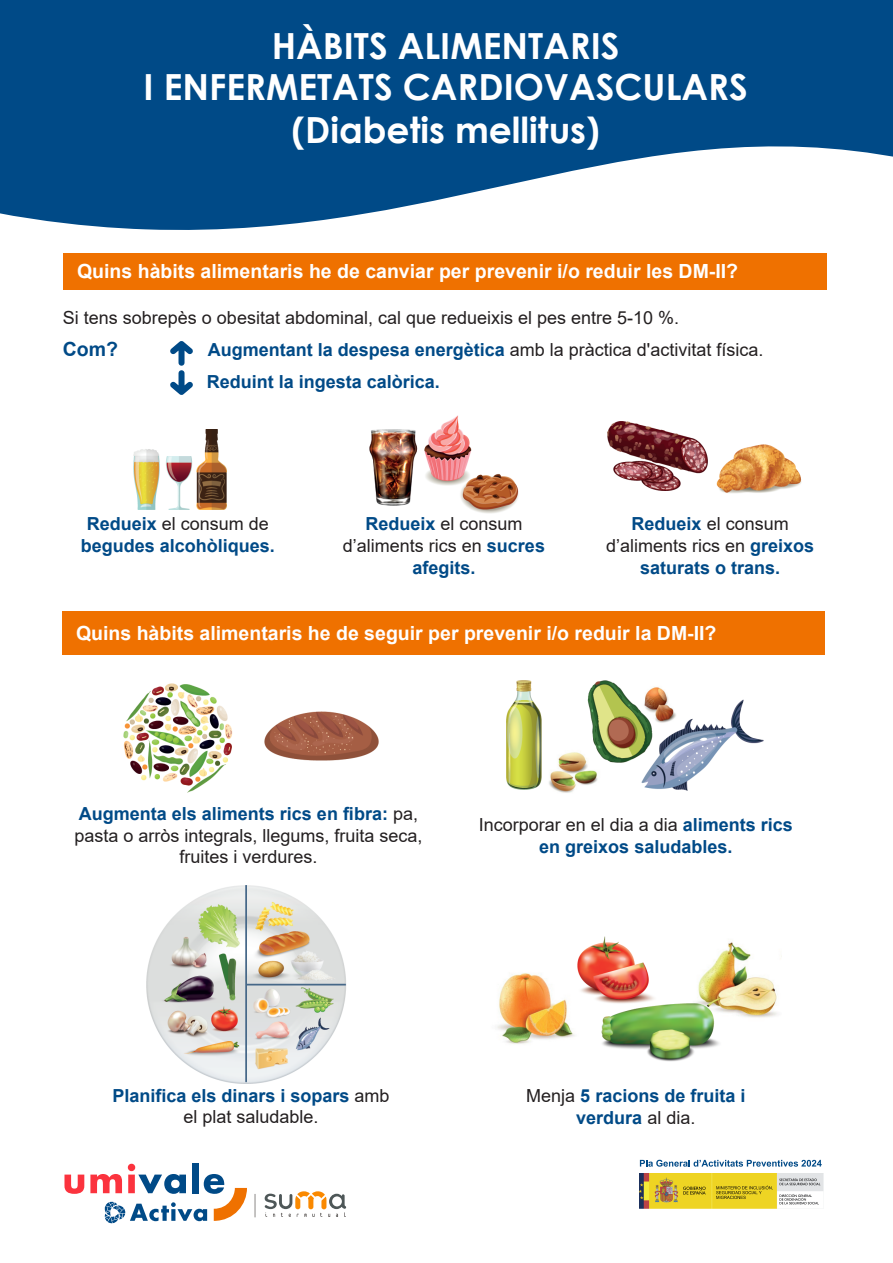
<style>
.page{position:relative;width:893px;height:1263px;background:#fff}
.page>*{position:absolute;margin:0;border:0;box-sizing:border-box;transform-origin:0 0}
.t1{font:700 36px/41.7px "Century Gothic";color:#fff;text-align:center}
.t2{font:700 19.5px "Arial";color:#fff}
.t3{font:700 19.5px "Arial";color:#004a87}
.t4{font:18px/21.6px "Arial";color:#231f20;text-align:center}
.t5{font:700 18px/21.6px "Arial";color:#004a87;text-align:center}
.s1{font-weight:700;color:#004a87}
.s2{font-weight:400;color:#231f20}
</style>
<div class="page">
<div style="left:63px;top:254px;width:763px;height:36px;background:#ef7100"></div>
<svg style="left:265px;top:1191px;width:81px;height:26px"></svg>
<svg style="left:255px;top:1194px;width:1px;height:23px"></svg>
<svg style="left:64px;top:1174px;width:20px;height:20px"></svg>
<div style="left:192px;top:1163px;width:7px;height:30px;background:#004a87"></div>
<svg style="left:90px;top:1164px;width:157px;height:59px"></svg>
<img style="left:640px;top:1173px;width:183px;height:35px">
<svg style="left:0;top:0;width:893px;height:230px;fill:#004a87"></svg>
<div style="left:62px;top:611px;width:763px;height:43px;background:#ef7100"></div>
<img style="left:124px;top:684px;width:254px;height:108px">
<img style="left:506px;top:681px;width:258px;height:112px">
<img style="left:497px;top:937px;width:284px;height:124px">
<img style="left:147px;top:885px;width:200px;height:198px">
<svg style="left:170px;top:341px;width:23px;height:54px"></svg>
<img style="left:707px;top:444px;width:95px;height:49px">
<img style="left:370px;top:415px;width:149px;height:99px">
<img style="left:608px;top:421px;width:99px;height:70px">
<img style="left:134px;top:430px;width:93px;height:79px">
<svg style="left:640px;top:1160px;width:182px;height:7px"></svg>
<h1 class="t1" style="left:144px;top:24px;width:606px">HÀBITS ALIMENTARIS<br>I ENFERMETATS CARDIOVASCULARS (Diabetis mellitus)</h1>
<p class="t2" style="left:77px;top:258px;width:663px">Quins hàbits alimentaris he de canviar per prevenir i/o reduir les DM-II?</p>
<p class="t4" style="left:63px;top:306px;width:618px">Si tens sobrepès o obesitat abdominal, cal que redueixis el pes entre 5-10 %.</p>
<p class="t3" style="left:63px;top:336px;width:57px">Com?</p>
<p class="t5" style="left:207px;top:371px;width:235px">Reduint la ingesta calòrica.</p>
<p class="t4" style="left:208px;top:339px;width:557px"><span class="s1">Augmentant la despesa energètica</span> amb la pràctica d'activitat física.</p>
<p class="t5" style="left:81px;top:513px;width:196px">Redueix <span class="s2">el consum de </span>begudes alcohòliques.</p>
<p class="t4" style="left:343px;top:513px;width:204px"><span class="s1">Redueix</span> el consum d’aliments rics en <span class="s1">sucres afegits.</span></p>
<p class="t5" style="left:606px;top:513px;width:210px">Redueix <span class="s2">el consum d’aliments rics en</span> greixos saturats o trans.</p>
<p class="t2" style="left:76px;top:619px;width:642px">Quins hàbits alimentaris he de seguir per prevenir i/o reduir la DM-II?</p>
<p class="t4" style="left:74px;top:803px;width:350px"><span class="s1">Augmenta els aliments rics en fibra:</span> pa, pasta o arròs integrals, llegums, fruita seca, fruites i verdures.</p>
<p class="t5" style="left:479px;top:814px;width:316px"><span class="s2">Incorporar en el dia a dia</span> aliments rics en greixos saludables.</p>
<p class="t5" style="left:112px;top:1084px;width:279px">Planifica els dinars i sopars <span class="s2">amb el plat saludable.</span></p>
<p class="t5" style="left:526px;top:1085px;width:221px"><span class="s2">Menja</span> 5 racions de fruita i verdura <span class="s2">al dia.</span></p>
</div>
